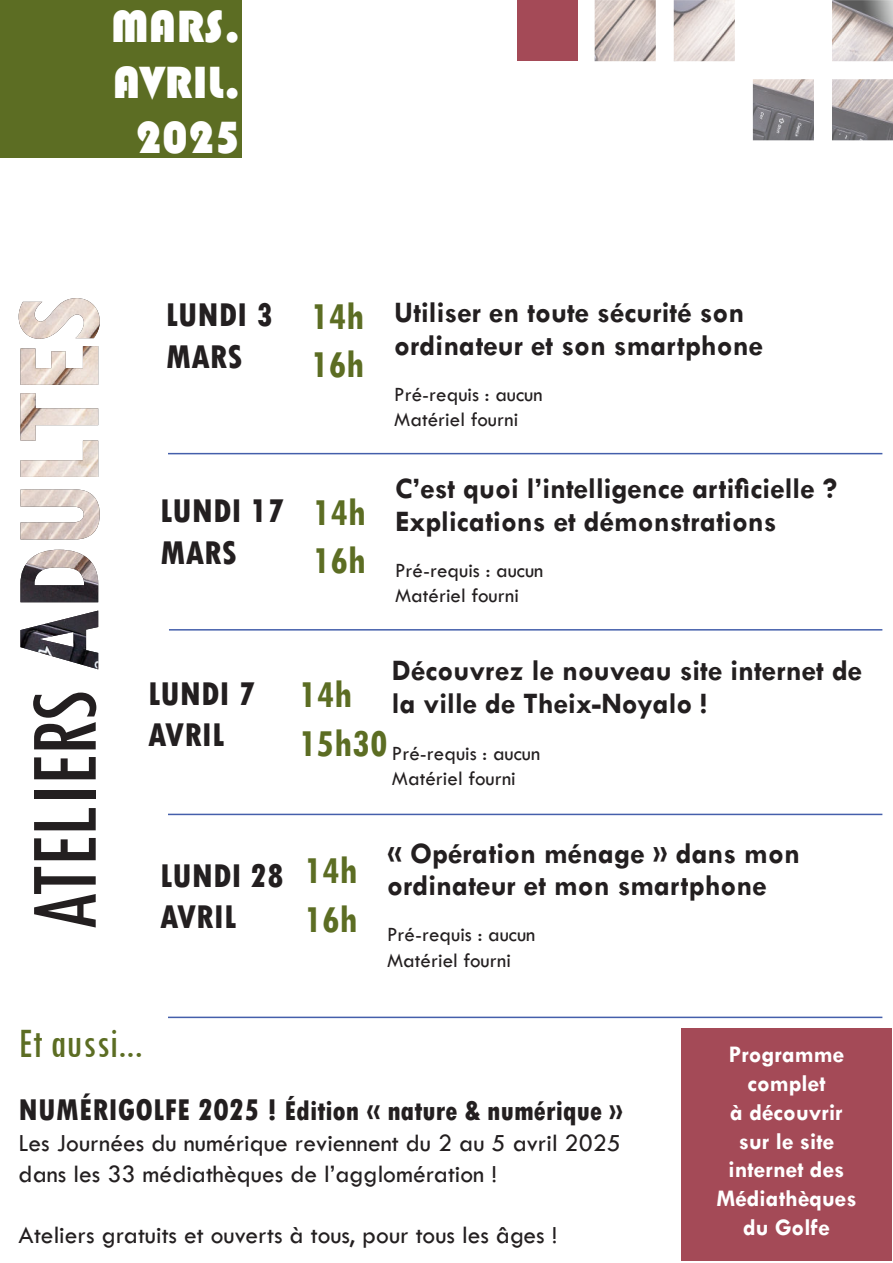
<style>
.page{position:relative;width:893px;height:1263px;background:#fff}
.page>*{position:absolute;margin:0;border:0;box-sizing:border-box;transform-origin:0 0}
.t1{font:condensed 99px "Tw Cen";letter-spacing:-.02em;color:#231f20}
.t2{font:46.5px/55.8px "Bauhaus 93";color:#fff;text-align:center}
.t3{font:condensed 43.5px "Tw Cen";color:#5c6d23}
.t4{font:700 condensed 40.5px/48.6px "Tw Cen";color:#5c6d23}
.t5{font:800 condensed 34.5px/41.4px "Tw Cen";color:#231f20}
.t6{font:700 30px/33px "Tw Cen";color:#231f20}
.t7{font:800 condensed 28.5px "Tw Cen";color:#231f20}
.t8{font:25.5px/30.6px "Tw Cen";color:#231f20}
.t9{font:700 24px/28.8px "Tw Cen";color:#fff;text-align:center}
.t10{font:21px/25px "Tw Cen";color:#231f20}
.s1{font-size:31.5px}
</style>
<div class="page">
<div style="left:0;top:0;width:241px;height:157px;background:#5c6d23"></div>
<img style="left:19px;top:298px;width:81px;height:371px">
<hr style="left:168px;top:453px;width:714px;height:1px;background:#445fab">
<hr style="left:169px;top:629px;width:713px;height:1px;background:#445fab">
<hr style="left:168px;top:814px;width:714px;height:1px;background:#445fab">
<img style="left:595px;top:0;width:298px;height:140px">
<div style="left:517px;top:0;width:60px;height:61px;background:#a44a57"></div>
<div style="left:681px;top:1028px;width:211px;height:233px;background:#a44a57"></div>
<hr style="left:168px;top:1016px;width:714px;height:2px;background:#445fab">
<h2 class="t2" style="left:111px;top:-2px;width:131px">MARS.<br>AVRIL.<br>2025</h2>
<p class="t5" style="left:166px;top:296px;width:108px">LUNDI 3<br>MARS</p>
<p class="t6" style="left:394px;top:297px;width:370px">Utiliser en toute sécurité son ordinateur et son smartphone</p>
<p class="t10" style="left:394px;top:383px;width:150px">Pré-requis : aucun<br>Matériel fourni</p>
<h3 class="t4" style="left:311px;top:290px;width:55px">14h<br>16h</h3>
<p class="t5" style="left:160px;top:492px;width:125px">LUNDI 17<br>MARS</p>
<h3 class="t4" style="left:312px;top:486px;width:55px">14h<br>16h</h3>
<p class="t6" style="left:395px;top:471px;width:444px">C’est quoi l’intelligence artificielle ?<br>Explications et démonstrations</p>
<p class="t10" style="left:395px;top:559px;width:150px">Pré-requis : aucun<br>Matériel fourni</p>
<h1 class="t1" style="left:21px;top:932px;width:244px;rotate:-90deg">ATELIERS</h1>
<p class="t5" style="left:148px;top:674px;width:108px">LUNDI 7<br>AVRIL</p>
<p class="t5" style="left:160px;top:856px;width:125px">LUNDI 28<br>AVRIL</p>
<p class="t6" style="left:392px;top:655px;width:472px">Découvrez le nouveau site internet de la ville de Theix-Noyalo !</p>
<p class="t10" style="left:392px;top:742px;width:150px">Pré-requis : aucun<br>Matériel fourni</p>
<h3 class="t4" style="left:299px;top:669px;width:90px">14h<br>15h30</h3>
<h3 class="t4" style="left:304px;top:845px;width:55px">14h<br>16h</h3>
<p class="t6" style="left:387px;top:839px;width:414px;line-height:31.8px">« Opération ménage » dans mon ordinateur et mon smartphone</p>
<p class="t10" style="left:387px;top:923px;width:150px">Pré-requis : aucun<br>Matériel fourni</p>
<h3 class="t3" style="left:19px;top:1024px;width:125px">Et aussi...</h3>
<p class="t7" style="left:19px;top:1099px;width:606px"><span class="s1">NUMÉRIGOLFE 2025 !</span> Édition « nature &amp; numérique »</p>
<p class="t8" style="left:19px;top:1129px;width:604px">Les Journées du numérique reviennent du 2 au 5 avril 2025 dans les 33 médiathèques de l’agglomération !</p>
<p class="t8" style="left:19px;top:1221px;width:540px">Ateliers gratuits et ouverts à tous, pour tous les âges !</p>
<p class="t9" style="left:716px;top:1041px;width:142px">Programme complet<br>à découvrir sur le site internet des<br>Médiathèques du Golfe</p>
</div>
